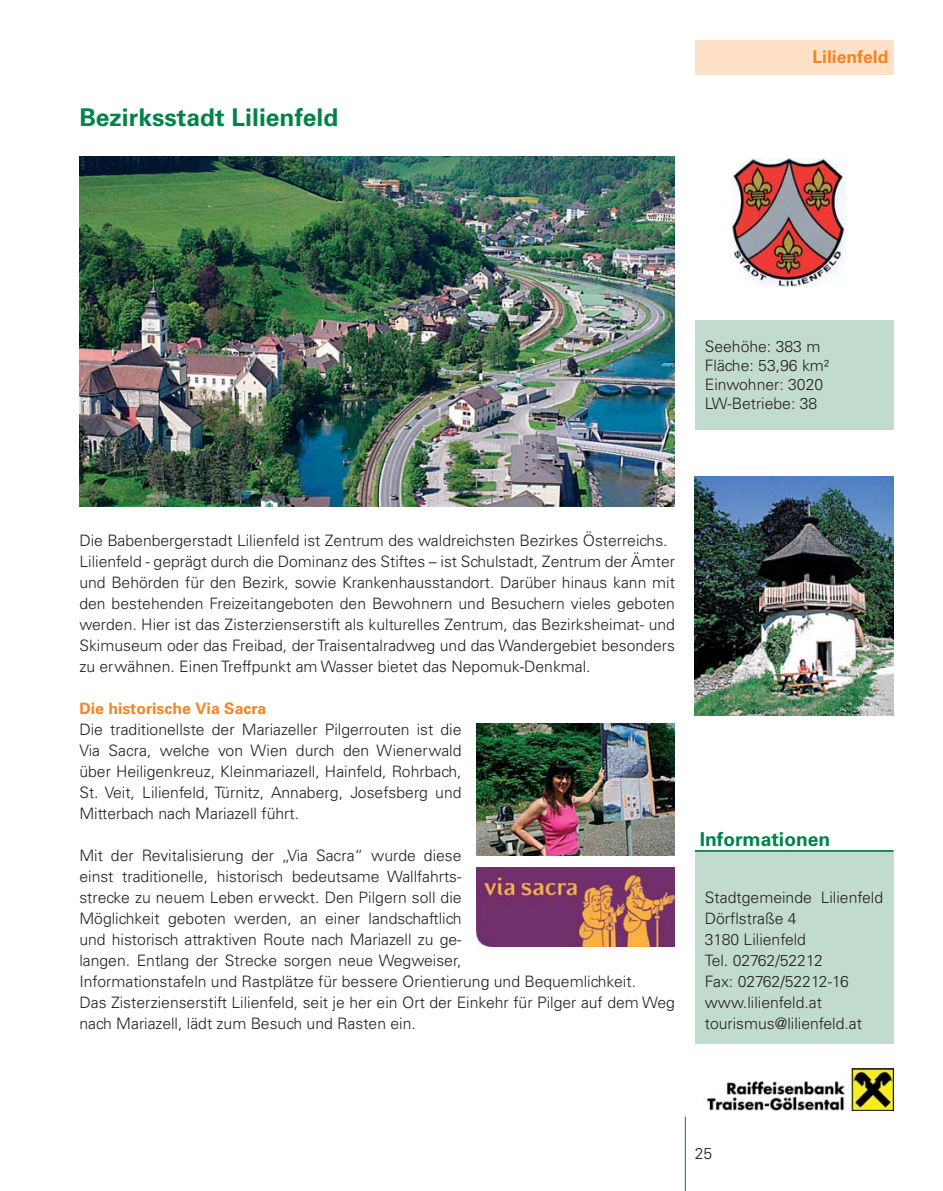
<style>
.page{position:relative;width:943px;height:1191px;background:#fff}
.page>*{position:absolute;margin:0;border:0;box-sizing:border-box;transform-origin:0 0}
.t1{font:700 24.5px "Univers";letter-spacing:.005em;color:#008348}
.t2{font:700 19.25px "Univers";color:#008348}
.t3{font:700 17.5px "Univers";color:#f68321}
.t4{font:300 15.75px/21px "Univers";color:#231f20}
.t5{font:700 15.75px "Univers";color:#f68321}
</style>
<div class="page">
<hr style="left:685px;top:1116px;width:1px;height:75px;background:#008348">
<div style="left:694px;top:40px;width:199px;height:34px;background:#fee1c7"></div>
<img style="left:79px;top:156px;width:596px;height:350px">
<img style="left:476px;top:723px;width:199px;height:132px">
<img style="left:476px;top:867px;width:199px;height:79px">
<img style="left:694px;top:476px;width:199px;height:239px">
<img style="left:730px;top:159px;width:115px;height:127px">
<div style="left:694px;top:850px;width:199px;height:194px;background:#c1dcce"></div>
<hr style="left:694px;top:850px;width:199px;height:2px;background:#008348">
<div style="left:694px;top:321px;width:199px;height:109px;background:#c1dcce"></div>
<img style="left:707px;top:1068px;width:186px;height:43px">
<h1 class="t1" style="left:79px;top:108px;width:260px">Bezirksstadt Lilienfeld</h1>
<p class="t3" style="left:812px;top:51px;width:77px">Lilienfeld</p>
<p class="t4" style="left:704px;top:338px;width:126px;line-height:19.2px">Seehöhe: 383 m<br>Fläche: 53,96 km²<br>Einwohner: 3020<br>LW-Betriebe: 38</p>
<p class="t4" style="left:79px;top:531px;width:597px">Die Babenbergerstadt Lilienfeld ist Zentrum des waldreichsten Bezirkes Österreichs.<br>Lilienfeld - geprägt durch die Dominanz des Stiftes – ist Schulstadt, Zentrum der Ämter und Behörden für den Bezirk, sowie Krankenhausstandort. Darüber hinaus kann mit den bestehenden Freizeitangeboten den Bewohnern und Besuchern vieles geboten werden. Hier ist das Zisterzienserstift als kulturelles Zentrum, das Bezirksheimat- und Skimuseum oder das Freibad, der Traisentalradweg und das Wandergebiet besonders zu erwähnen. Einen Treffpunkt am Wasser bietet das Nepomuk-Denkmal.</p>
<p class="t5" style="left:79px;top:703px;width:188px">Die historische Via Sacra</p>
<p class="t4" style="left:79px;top:720px;width:383px;text-align:justify">Die traditionellste der Mariazeller Pilgerrouten ist die Via Sacra, welche von Wien durch den Wienerwald über Heiligenkreuz, Kleinmariazell, Hainfeld, Rohrbach, St. Veit, Lilienfeld, Türnitz, Annaberg, Josefsberg und Mitterbach nach Mariazell führt.</p>
<p class="t4" style="left:79px;top:846px;width:597px">Mit der Revitalisierung der „Via Sacra“ wurde diese<br>einst traditionelle, historisch bedeutsame Wallfahrts-<br>strecke zu neuem Leben erweckt. Den Pilgern soll die<br>Möglichkeit geboten werden, an einer landschaftlich<br>und historisch attraktiven Route nach Mariazell zu ge-<br>langen. Entlang der Strecke sorgen neue Wegweiser,<br>Informationstafeln und Rastplätze für bessere Orientierung und Bequemlichkeit.<br>Das Zisterzienserstift Lilienfeld, seit je her ein Ort der Einkehr für Pilger auf dem Weg nach Mariazell, lädt zum Besuch und Rasten ein.</p>
<p class="t2" style="left:699px;top:832px;width:132px">Informationen</p>
<p class="t4" style="left:704px;top:888px;width:180px">Stadtgemeinde Lilienfeld<br>Dörflstraße 4<br>3180 Lilienfeld<br>Tel. 02762/52212<br>Fax: 02762/52212-16 www.lilienfeld.at tourismus@lilienfeld.at</p>
<p class="t4" style="left:694px;top:1144px;width:19px">25</p>
</div>
